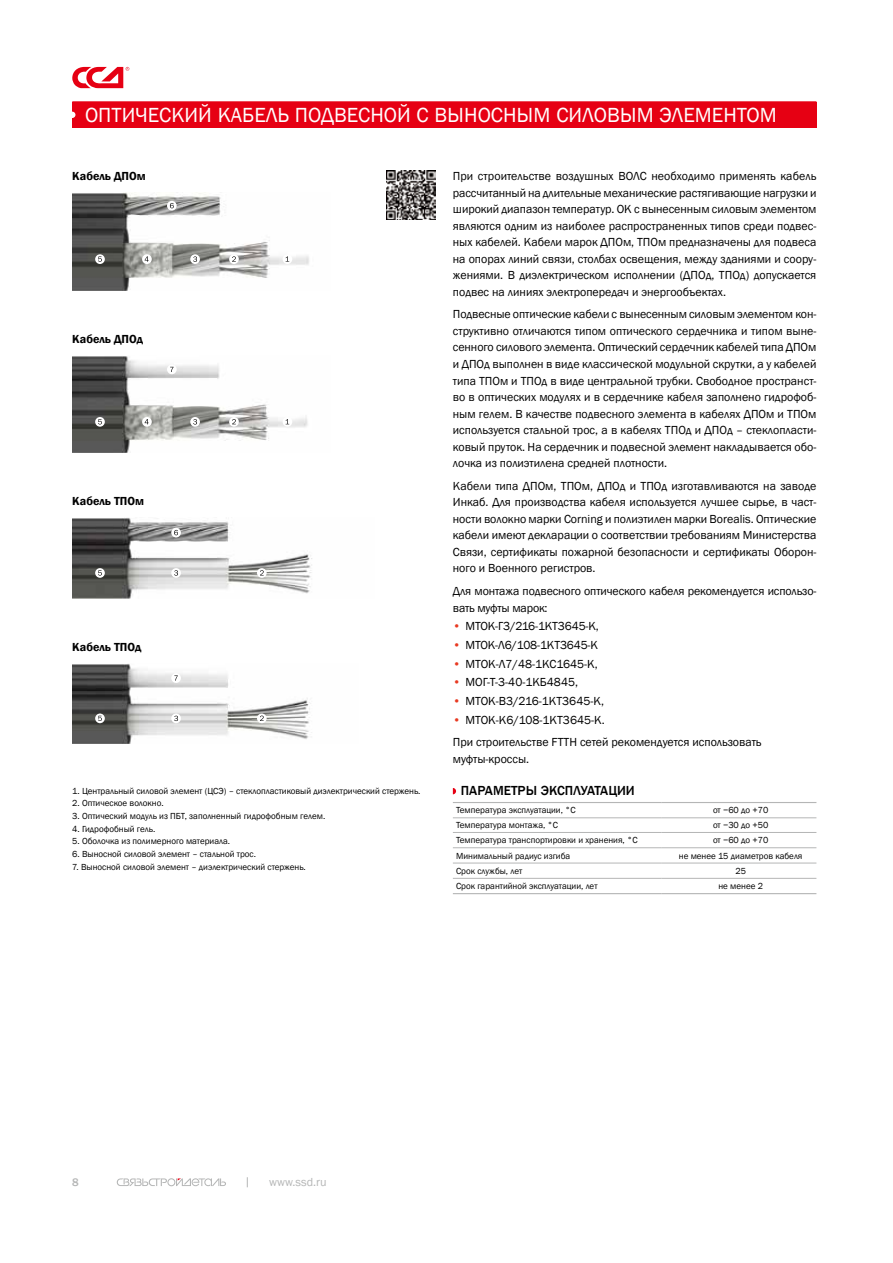
<style>
.page{position:relative;width:893px;height:1263px;background:#fff}
.page>*{position:absolute;margin:0;border:0;box-sizing:border-box;transform-origin:0 0}
.t1{font:21px "Franklin Gothic";color:#fff}
.t2{font:500 13.5px "Franklin Gothic";color:#000}
.t3{font:12px/16.5px "Franklin Gothic";color:#000;text-align:justify}
.t4{font:600 12px "Franklin Gothic";color:#000}
.t5{font:12px "Franklin Gothic";color:#b5b6b6}
.t6{font:500 11.25px "Franklin Gothic";color:#b5b6b6}
.t7{font:9px "Franklin Gothic";color:#000}
.s1{color:#e83921}
</style>
<div class="page">
<svg style="left:117px;top:1178px;width:109px;height:8px"></svg>
<svg style="left:72px;top:67px;width:57px;height:21px"></svg>
<hr style="left:72px;top:101px;width:744px;height:2px;background:#e60013">
<div style="left:72px;top:102px;width:744px;height:26px;background:#e60013"></div>
<svg style="left:72px;top:112px;width:3px;height:6px"></svg>
<img style="left:387px;top:170px;width:49px;height:49px">
<img style="left:72px;top:356px;width:236px;height:97px">
<svg style="left:283px;top:417px;width:9px;height:10px"></svg>
<svg style="left:286px;top:419px;width:3px;height:5px"></svg>
<svg style="left:229px;top:417px;width:10px;height:10px"></svg>
<svg style="left:232px;top:419px;width:4px;height:5px"></svg>
<svg style="left:190px;top:417px;width:10px;height:10px"></svg>
<svg style="left:193px;top:419px;width:4px;height:5px"></svg>
<svg style="left:142px;top:417px;width:10px;height:10px"></svg>
<svg style="left:145px;top:419px;width:4px;height:5px"></svg>
<svg style="left:95px;top:417px;width:10px;height:10px"></svg>
<svg style="left:98px;top:419px;width:4px;height:5px"></svg>
<svg style="left:167px;top:365px;width:10px;height:9px"></svg>
<img style="left:72px;top:518px;width:240px;height:80px">
<svg style="left:257px;top:568px;width:10px;height:10px"></svg>
<svg style="left:260px;top:570px;width:4px;height:5px"></svg>
<div style="left:171px;top:568px;width:10px;height:10px;background:#fff;border-radius:50%"></div>
<svg style="left:174px;top:570px;width:4px;height:6px"></svg>
<div style="left:95px;top:568px;width:10px;height:10px;background:#fff;border-radius:50%"></div>
<svg style="left:98px;top:570px;width:4px;height:6px"></svg>
<svg style="left:171px;top:528px;width:10px;height:9px"></svg>
<svg style="left:174px;top:530px;width:4px;height:5px"></svg>
<img style="left:72px;top:664px;width:240px;height:80px">
<svg style="left:257px;top:713px;width:10px;height:10px"></svg>
<svg style="left:260px;top:715px;width:4px;height:6px"></svg>
<svg style="left:171px;top:713px;width:10px;height:10px"></svg>
<svg style="left:174px;top:716px;width:4px;height:5px"></svg>
<svg style="left:95px;top:713px;width:10px;height:10px"></svg>
<svg style="left:98px;top:716px;width:4px;height:5px"></svg>
<div style="left:171px;top:673px;width:10px;height:10px;background:#fff;border-radius:50%"></div>
<svg style="left:174px;top:675px;width:4px;height:6px"></svg>
<img style="left:72px;top:193px;width:237px;height:98px">
<svg style="left:283px;top:254px;width:9px;height:10px"></svg>
<div style="left:229px;top:254px;width:10px;height:10px;background:#fff;border-radius:50%"></div>
<svg style="left:232px;top:256px;width:4px;height:6px"></svg>
<svg style="left:190px;top:254px;width:10px;height:10px"></svg>
<svg style="left:193px;top:256px;width:4px;height:6px"></svg>
<svg style="left:142px;top:254px;width:10px;height:10px"></svg>
<svg style="left:145px;top:256px;width:4px;height:6px"></svg>
<svg style="left:95px;top:254px;width:10px;height:10px"></svg>
<svg style="left:98px;top:256px;width:4px;height:6px"></svg>
<svg style="left:167px;top:201px;width:10px;height:10px"></svg>
<svg style="left:170px;top:203px;width:4px;height:5px"></svg>
<svg style="left:453px;top:818px;width:363px;height:60px"></svg>
<hr style="left:453px;top:817px;width:209px;height:1px;background:#b5b6b6">
<hr style="left:662px;top:817px;width:154px;height:1px;background:#b5b6b6">
<hr style="left:453px;top:832px;width:209px;height:1px;background:#b5b6b6">
<hr style="left:662px;top:832px;width:154px;height:1px;background:#b5b6b6">
<hr style="left:453px;top:847px;width:209px;height:1px;background:#b5b6b6">
<hr style="left:662px;top:847px;width:154px;height:1px;background:#b5b6b6">
<hr style="left:453px;top:863px;width:209px;height:1px;background:#b5b6b6">
<hr style="left:662px;top:863px;width:154px;height:1px;background:#b5b6b6">
<hr style="left:453px;top:878px;width:209px;height:1px;background:#b5b6b6">
<hr style="left:662px;top:878px;width:154px;height:1px;background:#b5b6b6">
<hr style="left:453px;top:802px;width:209px;height:1px;background:#b5b6b6">
<hr style="left:662px;top:802px;width:154px;height:1px;background:#b5b6b6">
<hr style="left:453px;top:893px;width:209px;height:1px;background:#b5b6b6">
<hr style="left:662px;top:893px;width:154px;height:1px;background:#b5b6b6">
<svg style="left:453px;top:788px;width:3px;height:6px"></svg>
<h1 class="t1" style="left:85px;top:102px;width:693px">ОПТИЧЕСКИЙ КАБЕЛЬ ПОДВЕСНОЙ С ВЫНОСНЫМ СИЛОВЫМ ЭЛЕМЕНТОМ</h1>
<p class="t4" style="left:72px;top:169px;width:75px">Кабель ДПОм</p>
<p class="t4" style="left:72px;top:332px;width:72px">Кабель ДПОд</p>
<p class="t4" style="left:72px;top:494px;width:73px">Кабель ТПОм</p>
<p class="t4" style="left:72px;top:639px;width:71px">Кабель ТПОд</p>
<p class="t7" style="left:72px;top:785px;width:350px">1. Центральный силовой элемент (ЦСЭ) – стеклопластиковый диэлектрический стержень.</p>
<p class="t7" style="left:72px;top:798px;width:93px">2. Оптическое волокно.</p>
<p class="t7" style="left:72px;top:810px;width:255px">3. Оптический модуль из ПБТ, заполненный гидрофобным гелем.</p>
<p class="t7" style="left:72px;top:823px;width:85px">4. Гидрофобный гель.</p>
<p class="t7" style="left:72px;top:836px;width:159px">5. Оболочка из полимерного материала.</p>
<p class="t7" style="left:72px;top:848px;width:185px">6. Выносной силовой элемент – стальной трос.</p>
<p class="t7" style="left:72px;top:861px;width:235px">7. Выносной силовой элемент – диэлектрический стержень.</p>
<p class="t3" style="left:453px;top:168px;width:365px">При строительстве воздушных ВОЛС необходимо применять кабель рассчитанный на длительные механические растягивающие нагрузки и широкий диапазон температур. ОК с вынесенным силовым элементом являются одним из наиболее распространенных типов среди подвес&shy;ных кабелей. Кабели марок ДПОм, ТПОм предназначены для подвеса на опорах линий связи, столбах освещения, между зданиями и соору&shy;жениями. В диэлектрическом исполнении (ДПОд, ТПОд) допускается подвес на линиях электропередач и энергообъектах.</p>
<p class="t3" style="left:453px;top:306px;width:365px">Подвесные оптические кабели с вынесенным силовым элементом кон&shy;структивно отличаются типом оптического сердечника и типом выне&shy;сенного силового элемента. Оптический сердечник кабелей типа ДПОм и ДПОд выполнен в виде классической модульной скрутки, а у кабелей типа ТПОм и ТПОд в виде центральной трубки. Свободное пространст&shy;во в оптических модулях и в сердечнике кабеля заполнено гидрофоб&shy;ным гелем. В качестве подвесного элемента в кабелях ДПОм и ТПОм используется стальной трос, а в кабелях ТПОд и ДПОд – стеклопласти&shy;ковый пруток. На сердечник и подвесной элемент накладывается обо&shy;лочка из полиэтилена средней плотности.</p>
<p class="t3" style="left:453px;top:478px;width:365px">Кабели типа ДПОм, ТПОм, ДПОд и ТПОд изготавливаются на заводе Инкаб. Для производства кабеля используется лучшее сырье, в част&shy;ности волокно марки Corning и полиэтилен марки Borealis. Оптические кабели имеют декларации о соответствии требованиям Министерства Связи, сертификаты пожарной безопасности и сертификаты Оборон&shy;ного и Военного регистров.</p>
<p class="t3" style="left:453px;top:583px;width:365px">Для монтажа подвесного оптического кабеля рекомендуется использо&shy;вать муфты марок:</p>
<p class="t3" style="left:453px;top:618px;width:147px"><span class="s1">•</span> МТОК-Г3/216-1КТ3645-К,</p>
<p class="t3" style="left:453px;top:637px;width:147px"><span class="s1">•</span> МТОК-Л6/108-1КТ3645-К</p>
<p class="t3" style="left:453px;top:656px;width:146px"><span class="s1">•</span> МТОК-Л7/48-1КС1645-К,</p>
<p class="t3" style="left:453px;top:674px;width:127px"><span class="s1">•</span> МОГ-Т-3-40-1КБ4845,</p>
<p class="t3" style="left:453px;top:693px;width:153px"><span class="s1">•</span> МТОК-В3/216-1КТ3645-К,</p>
<p class="t3" style="left:453px;top:708px;width:310px;line-height:22.8px"><span class="s1">•</span> МТОК-К6/108-1КТ3645-К.<br>При строительстве FTTH сетей рекомендуется использовать</p>
<p class="t3" style="left:453px;top:751px;width:78px">муфты-кроссы.</p>
<p class="t2" style="left:461px;top:783px;width:176px">ПАРАМЕТРЫ ЭКСПЛУАТАЦИИ</p>
<p class="t7" style="left:456px;top:805px;width:121px">Температура эксплуатации, °С</p>
<p class="t7" style="left:713px;top:805px;width:57px">от −60 до +70</p>
<p class="t7" style="left:456px;top:820px;width:104px">Температура монтажа, °С</p>
<p class="t7" style="left:713px;top:820px;width:57px">от −30 до +50</p>
<p class="t7" style="left:456px;top:835px;width:183px">Температура транспортировки и хранения, °С</p>
<p class="t7" style="left:713px;top:835px;width:57px">от −60 до +70</p>
<p class="t7" style="left:456px;top:850px;width:116px">Минимальный радиус изгиба</p>
<p class="t7" style="left:679px;top:850px;width:125px">не менее 15 диаметров кабеля</p>
<p class="t7" style="left:456px;top:865px;width:68px">Срок службы, лет</p>
<p class="t7" style="left:735px;top:865px;width:12px">25</p>
<p class="t7" style="left:456px;top:880px;width:143px">Срок гарантийной эксплуатации, лет</p>
<p class="t7" style="left:718px;top:880px;width:46px">не менее 2</p>
<p class="t6" style="left:72px;top:1175px;width:8px">8</p>
<p class="t5" style="left:269px;top:1175px;width:59px">www.ssd.ru</p>
</div>
